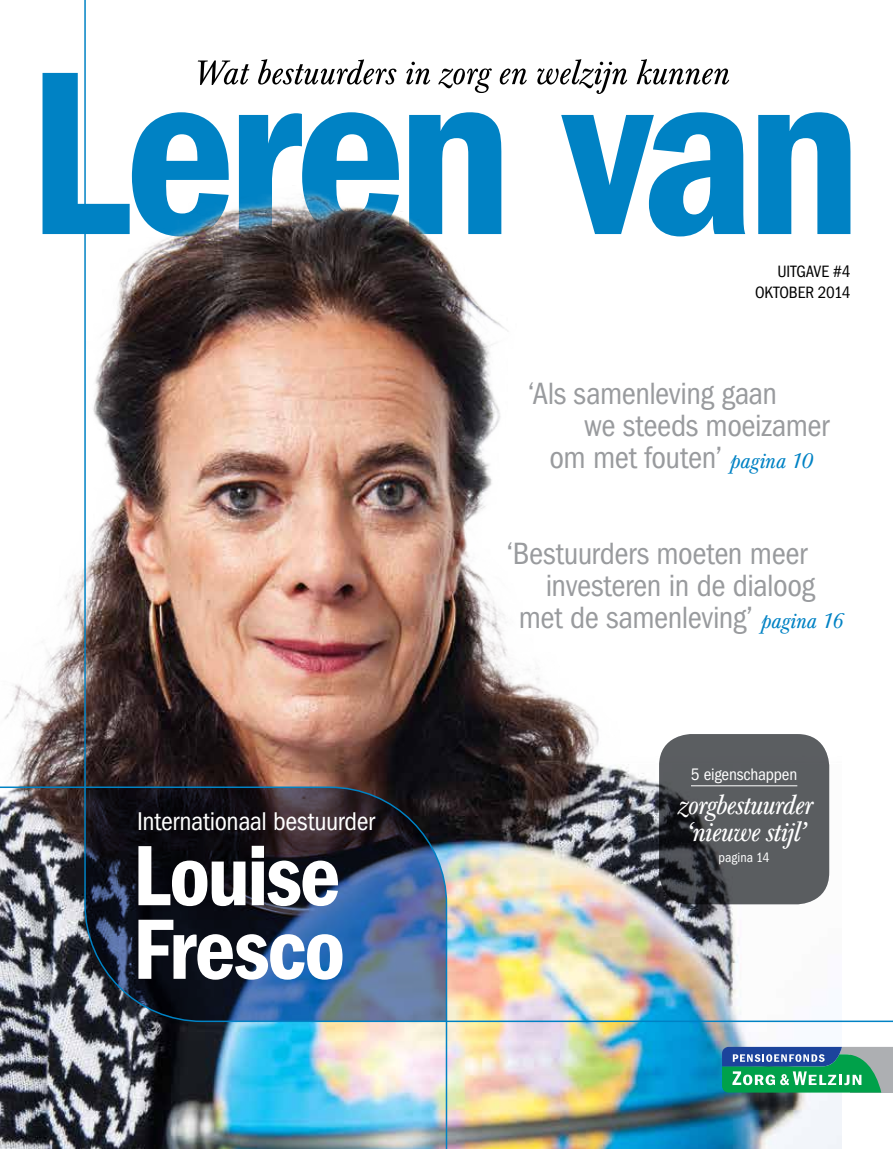
<style>
.page{position:relative;width:893px;height:1149px;background:#fff}
.page>*{position:absolute;margin:0;border:0;box-sizing:border-box;transform-origin:0 0}
.t1{font:88.5px/73.5px "ITC Franklin Gothic Std Dm Cd";color:#fff}
.t2{font:condensed 31.95px "ITC Franklin Gothic Std";letter-spacing:-.015em;color:#999b9e}
.t3{font:italic 26.55px/26.5px "Baskerville BE";letter-spacing:-.03em;color:#fff}
.t4{font:condensed 26.55px "ITC Franklin Gothic Std";letter-spacing:-.015em;color:#fff}
.t5{font:condensed 17.25px "ITC Franklin Gothic Std";letter-spacing:-.01em;color:#fff}
.t6{font:condensed 16.95px/21.3px "ITC Franklin Gothic Std";letter-spacing:-.01em;color:#000}
.t7{font:condensed 13.8px "ITC Franklin Gothic Std";letter-spacing:-.005em;color:#fff}
.s1{font-family:"Baskerville BE";font-style:italic;font-stretch:normal;font-size:21.3px;color:#0082c4}
</style>
<div class="page">
<img style="left:5px;top:72px;width:837px;height:1076px">
<img style="left:84px;top:0;width:809px;height:1022px">
<img style="left:0;top:785px;width:448px;height:363px">
<svg style="left:198px;top:59px;width:531px;height:35px"></svg>
<svg style="left:722px;top:1046px;width:171px;height:46px;background:#479a89"></svg>
<svg style="left:659px;top:733px;width:170px;height:171px;background:#515357"></svg>
<hr style="left:691px;top:785px;width:106px;height:1px;background:#fff">
<p class="t4" style="left:137px;top:805px;width:240px">Internationaal bestuurder</p>
<h1 class="t1" style="left:133px;top:839px;width:214px">Louise<br>Fresco</h1>
<p class="t6" style="left:755px;top:260px;width:97px;text-indent:22px">UITGAVE #4<br>Oktobe</p>
<p class="t6" style="left:805px;top:282px;width:47px">r 2014</p>
<p class="t2" style="left:528px;top:375px;width:251px">‘Als samenleving gaan</p>
<p class="t2" style="left:584px;top:407px;width:247px">we steeds moeizamer</p>
<p class="t2" style="left:549px;top:439px;width:263px">om met fouten’ <span class="s1">pagina 10</span></p>
<p class="t2" style="left:507px;top:535px;width:303px">‘Bestuurders moeten meer</p>
<p class="t2" style="left:546px;top:567px;width:271px">investeren in de dialoog</p>
<p class="t2" style="left:519px;top:599px;width:324px">met de samenleving’ <span class="s1">pagina 16</span></p>
<p class="t5" style="left:691px;top:764px;width:108px">5 eigenschappen</p>
<p class="t3" style="left:676px;top:793px;width:137px">zorgbestuurder ‘nieuwe stijl’</p>
<p class="t7" style="left:719px;top:849px;width:53px">pagina 14</p>
</div>
